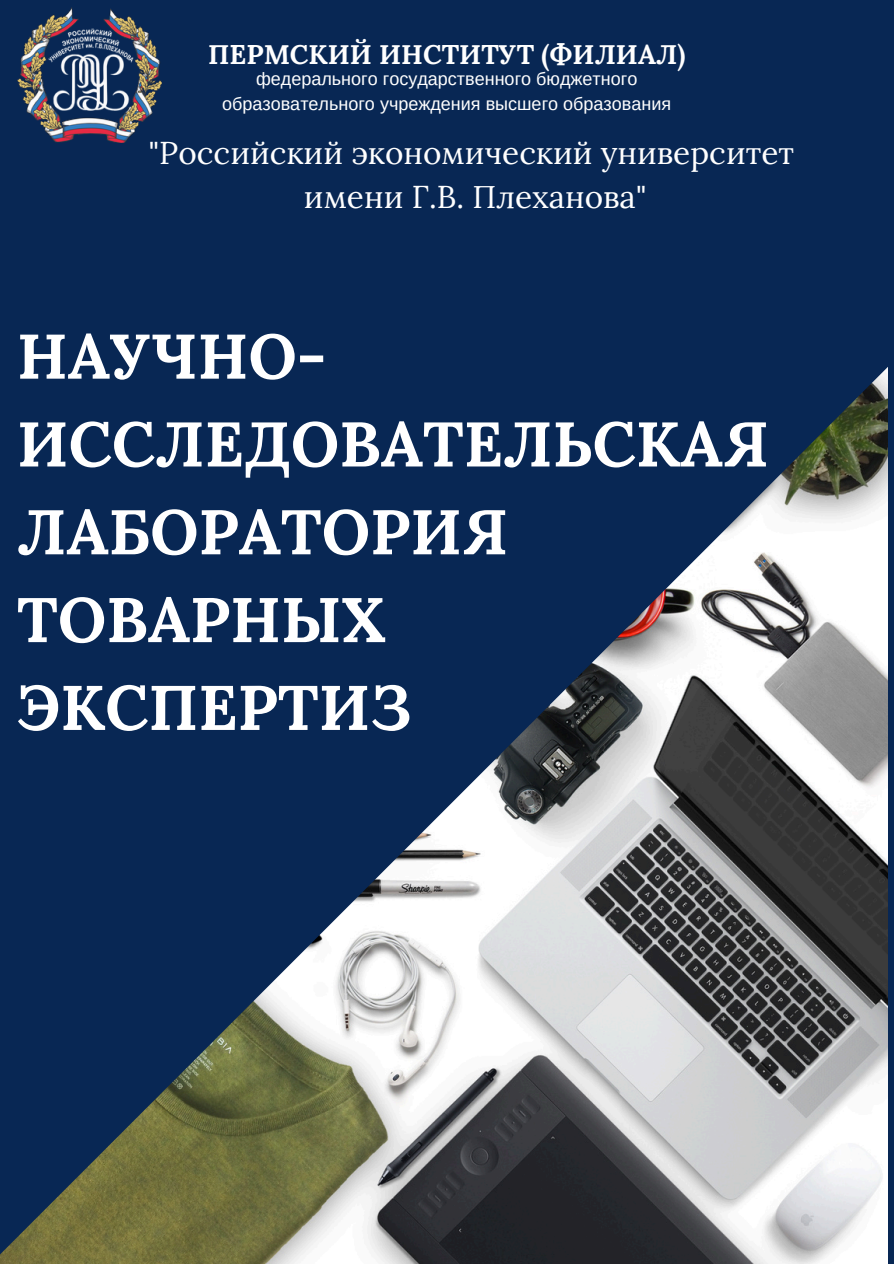
<style>
.page{position:relative;width:894px;height:1264px;background:#fff}
.page>*{position:absolute;margin:0;border:0;box-sizing:border-box;transform-origin:0 0}
.t1{font:700 62.85px/87.8px "Lora";color:#fff}
.t2{font:31.5px/43.8px "Lora";color:#fff;text-align:center}
.t3{font:700 27px "Lora";color:#fff}
.t4{font:18px/24.8px "Arimo";color:#fff;text-align:center}
</style>
<div class="page">
<div style="left:0;top:0;width:893px;height:1263px;background:#082754"></div>
<img style="left:17px;top:7px;width:144px;height:135px">
<img style="left:0;top:368px;width:887px;height:895px">
<h2 class="t3" style="left:208px;top:37px;width:478px">ПЕРМСКИЙ ИНСТИТУТ (ФИЛИАЛ)</h2>
<h3 class="t4" style="left:222px;top:67px;width:450px">федерального государственного бюджетного образовательного учреждения высшего образования</h3>
<h1 class="t2" style="left:148px;top:131px;width:647px">"Российский экономический университет имени Г.В. Плеханова"</h1>
<p class="t1" style="left:17px;top:312px;width:753px">НАУЧНО-<br>ИССЛЕДОВАТЕЛЬСКАЯ<br>ЛАБОРАТОРИЯ<br>ТОВАРНЫХ<br>ЭКСПЕРТИЗ</p>
</div>
